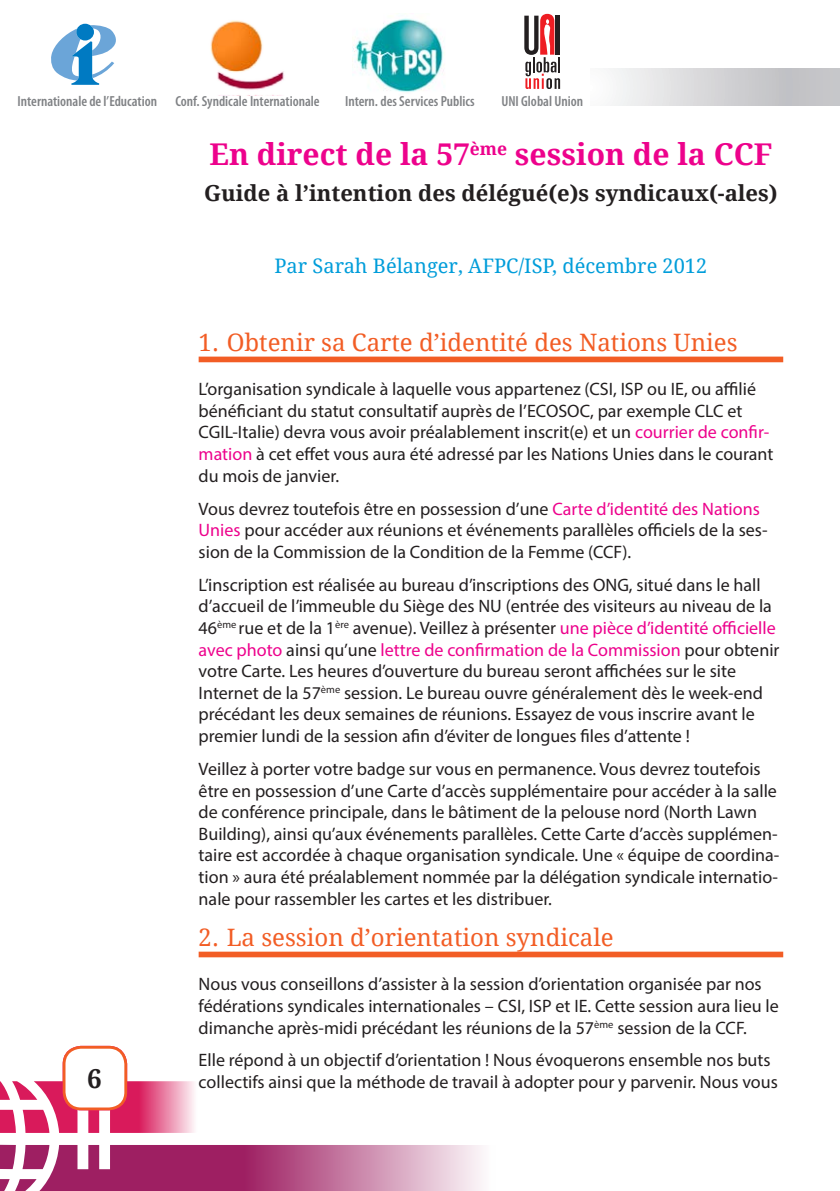
<style>
.page{position:relative;width:840px;height:1191px;background:#fff}
.page>*{position:absolute;margin:0;border:0;box-sizing:border-box;transform-origin:0 0}
.t1{font:700 30px "Droid Serif";color:#ed028c}
.t2{font:700 26px "Droid Serif";color:#231f20}
.Titles_-_1{font:24px "Droid Serif";color:#f25d25}
.t3{font:700 22px "Droid Serif";color:#231f20}
.t4{font:20px "Droid Serif";color:#019dda}
.text{font:18px/21.6px "Myriad Pro";color:#231f20}
.t5{font:600 condensed 14.6px "Myriad Pro";color:#808285}
.s1{color:#ed028c}
</style>
<div class="page">
<div style="left:590px;top:68px;width:249px;height:37px;background:linear-gradient(to right,#f8f8f9,#b9b9bd)"></div>
<svg style="left:0;top:1144px;width:482px;height:47px;background:#bd6995"></svg>
<svg style="left:0;top:1081px;width:194px;height:52px"></svg>
<img style="left:210px;top:20px;width:74px;height:70px">
<svg style="left:51px;top:23px;width:65px;height:62px"></svg>
<img style="left:352px;top:18px;width:92px;height:74px">
<svg style="left:524px;top:14px;width:36px;height:75px"></svg>
<div style="left:198px;top:356px;width:584px;height:6px;background:#f25d25"></div>
<div style="left:198px;top:951px;width:584px;height:6px;background:#f25d25"></div>
<div style="left:64px;top:1047px;width:62px;height:62px;background:#fff;border-radius:17px"></div>
<div style="left:63px;top:1045px;width:64px;height:65px;border:3px solid #f25d25;border-radius:17px"></div>
<p class="t5" style="left:18px;top:92px;width:303px">Internationale de l’Education Conf. Syndicale Internationale</p>
<p class="t5" style="left:345px;top:92px;width:131px">Intern. des Services Publics</p>
<p class="t5" style="left:501px;top:92px;width:83px">UNI Global Union</p>
<p class="t1" style="left:209px;top:133px;width:564px">En direct de la 57<sup>ème</sup> session de la CCF</p>
<p class="t3" style="left:204px;top:178px;width:574px">Guide à l’intention des délégué(e)s syndicaux(-ales)</p>
<p class="t4" style="left:274px;top:252px;width:434px">Par Sarah Bélanger, AFPC/ISP, décembre 2012</p>
<p class="Titles_-_1" style="left:198px;top:326px;width:540px">1. Obtenir sa Carte d’identité des Nations Unies</p>
<p class="text" style="left:198px;top:378px;width:576px">L’organisation syndicale à laquelle vous appartenez (CSI, ISP ou IE, ou affilié bénéficiant du statut consultatif auprès de l’ECOSOC, par exemple CLC et CGIL-Italie) devra vous avoir préalablement inscrit(e) et un <span class="s1">courrier de confir&shy;mation</span> à cet effet vous aura été adressé par les Nations Unies dans le courant du mois de janvier.</p>
<p class="text" style="left:198px;top:497px;width:570px">Vous devrez toutefois être en possession d’une <span class="s1">Carte d’identité des Nations<br>Unies</span> pour accéder aux réunions et événements parallèles officiels de la ses&shy;sion de la Commission de la Condition de la Femme (CCF).</p>
<p class="text" style="left:198px;top:573px;width:582px">L’inscription est réalisée au bureau d’inscriptions des ONG, situé dans le hall d’accueil de l’immeuble du Siège des NU (entrée des visiteurs au niveau de la 46<sup>ème</sup> rue et de la 1<sup>ère</sup> avenue). Veillez à présenter <span class="s1">une pièce d’identité officielle avec photo</span> ainsi qu’une <span class="s1">lettre de confirmation de la Commission</span> pour obtenir votre Carte. Les heures d’ouverture du bureau seront affichées sur le site Internet de la 57<sup>ème</sup> session. Le bureau ouvre généralement dès le week-end précédant les deux semaines de réunions. Essayez de vous inscrire avant le premier lundi de la session afin d’éviter de longues files d’attente !</p>
<p class="text" style="left:198px;top:758px;width:582px">Veillez à porter votre badge sur vous en permanence. Vous devrez toutefois être en possession d’une Carte d’accès supplémentaire pour accéder à la salle de conférence principale, dans le bâtiment de la pelouse nord (North Lawn Building), ainsi qu’aux événements parallèles. Cette Carte d’accès supplémen&shy;taire est accordée à chaque organisation syndicale. Une « équipe de coordina&shy;tion » aura été préalablement nommée par la délégation syndicale internatio&shy;nale pour rassembler les cartes et les distribuer.</p>
<p class="Titles_-_1" style="left:198px;top:920px;width:416px">2. La session d’orientation syndicale</p>
<p class="text" style="left:198px;top:973px;width:581px">Nous vous conseillons d’assister à la session d’orientation organisée par nos fédérations syndicales internationales – CSI, ISP et IE. Cette session aura lieu le dimanche après-midi précédant les réunions de la 57<sup>ème</sup> session de la CCF.</p>
<p class="text" style="left:198px;top:1049px;width:573px">Elle répond à un objectif d’orientation ! Nous évoquerons ensemble nos buts</p>
<h2 class="t2" style="left:87px;top:1060px;width:16px">6</h2>
<p class="text" style="left:198px;top:1071px;width:580px">collectifs ainsi que la méthode de travail à adopter pour y parvenir. Nous vous</p>
</div>
